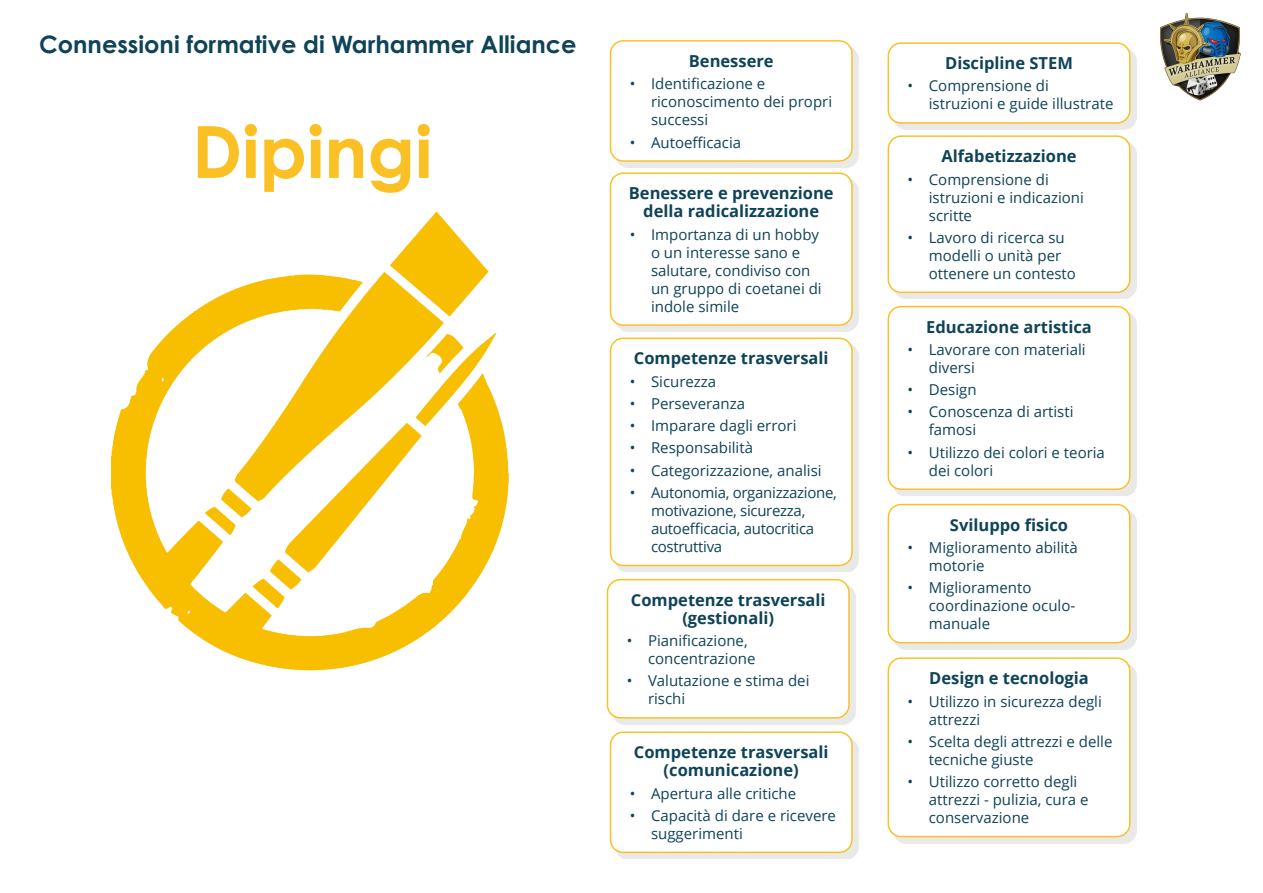
<style>
.page{position:relative;width:1263px;height:893px;background:#fff}
.page>*{position:absolute;margin:0;border:0;box-sizing:border-box;transform-origin:0 0}
.Activity_Title_B{font:700 72px "Century Gothic Std";color:#fbc124}
.Activity_Title_B-2{font:700 24px "Century Gothic Std";color:#0e4358}
.Body_round_box{font:700 16.5px/18px "Open Sans";color:#0e4358;text-align:center}
.t1{font:15px/18px "Open Sans";color:#0e4358}
.t2{font:15px/18px "Open Sans";letter-spacing:-.02em;color:#0e4358}
</style>
<div class="page">
<div style="left:616px;top:46px;width:243px;height:122px;background:#e9e9e9"></div>
<div style="left:610px;top:41px;width:242px;height:120px;background:#fff;border-radius:13px"></div>
<div style="left:610px;top:40px;width:243px;height:122px;border:2px solid #fbc124;border-radius:13px"></div>
<div style="left:893px;top:312px;width:243px;height:184px;background:#231f20;opacity:.1"></div>
<div style="left:888px;top:307px;width:242px;height:182px;background:#fff;border-radius:13px"></div>
<div style="left:887px;top:306px;width:243px;height:184px;border:2px solid #fbc124;border-radius:13px"></div>
<div style="left:616px;top:343px;width:243px;height:229px;background:#231f20;opacity:.1"></div>
<div style="left:610px;top:338px;width:242px;height:227px;background:#fff;border-radius:13px"></div>
<div style="left:610px;top:338px;width:243px;height:228px;border:2px solid #fbc124;border-radius:13px"></div>
<div style="left:893px;top:510px;width:243px;height:139px;background:#231f20;opacity:.1"></div>
<div style="left:888px;top:505px;width:242px;height:138px;background:#fff;border-radius:13px"></div>
<div style="left:887px;top:504px;width:243px;height:139px;border:2px solid #fbc124;border-radius:13px"></div>
<div style="left:893px;top:141px;width:243px;height:158px;background:#231f20;opacity:.1"></div>
<div style="left:888px;top:136px;width:242px;height:156px;background:#fff;border-radius:13px"></div>
<div style="left:887px;top:135px;width:243px;height:158px;border:2px solid #fbc124;border-radius:13px"></div>
<div style="left:613px;top:585px;width:243px;height:139px;background:#231f20;opacity:.1"></div>
<div style="left:607px;top:580px;width:242px;height:138px;background:#fff;border-radius:13px"></div>
<div style="left:607px;top:579px;width:243px;height:139px;border:2px solid #fbc124;border-radius:13px"></div>
<div style="left:893px;top:48px;width:243px;height:82px;background:#231f20;opacity:.1"></div>
<div style="left:888px;top:43px;width:242px;height:80px;background:#fff;border-radius:13px"></div>
<div style="left:887px;top:42px;width:243px;height:82px;border:2px solid #fbc124;border-radius:13px"></div>
<div style="left:616px;top:737px;width:243px;height:122px;background:#231f20;opacity:.1"></div>
<div style="left:610px;top:732px;width:242px;height:120px;background:#fff;border-radius:13px"></div>
<div style="left:610px;top:731px;width:243px;height:122px;border:2px solid #fbc124;border-radius:13px"></div>
<div style="left:893px;top:663px;width:243px;height:180px;background:#231f20;opacity:.1"></div>
<div style="left:888px;top:658px;width:242px;height:179px;background:#fff;border-radius:13px"></div>
<div style="left:887px;top:657px;width:243px;height:180px;border:2px solid #fbc124;border-radius:13px"></div>
<div style="left:616px;top:178px;width:243px;height:154px;background:#e9e9e9"></div>
<div style="left:610px;top:173px;width:242px;height:152px;background:#fff;border-radius:13px"></div>
<div style="left:610px;top:172px;width:243px;height:154px;border:2px solid #fbc124;border-radius:13px"></div>
<img style="left:110px;top:211px;width:399px;height:460px">
<img style="left:1160px;top:13px;width:81px;height:88px">
<p class="Activity_Title_B-2" style="left:39px;top:29px;width:539px">Connessioni formative di Warhammer Alliance</p>
<p class="Activity_Title_B" style="left:192px;top:107px;width:242px">Dipingi</p>
<p class="Body_round_box" style="left:689px;top:52px;width:86px">Benessere</p>
<p class="t1" style="left:651px;top:74px;width:183px;text-indent:-21px">• Identificazione e riconoscimento dei propri successi</p>
<p class="t1" style="left:630px;top:133px;width:113px">• Autoefficacia</p>
<p class="Body_round_box" style="left:629px;top:184px;width:206px">Benessere e prevenzione della radicalizzazione</p>
<p class="t1" style="left:651px;top:225px;width:172px;text-indent:-21px">• Importanza di un hobby o un interesse sano e salutare, condiviso con un gruppo di coetanei di indole simile</p>
<p class="Body_round_box" style="left:634px;top:349px;width:196px">Competenze trasversali</p>
<p class="t1" style="left:630px;top:372px;width:88px">• Sicurezza</p>
<p class="t1" style="left:630px;top:394px;width:117px">• Perseveranza</p>
<p class="t1" style="left:630px;top:416px;width:168px">• Imparare dagli errori</p>
<p class="t1" style="left:630px;top:439px;width:125px">• Responsabilità</p>
<p class="t1" style="left:630px;top:461px;width:193px">• Categorizzazione, analisi</p>
<p class="t2" style="left:651px;top:483px;width:187px;text-indent:-21px">• Autonomia, organizzazione, motivazione, sicurezza, autoefficacia, autocritica costruttiva</p>
<p class="Body_round_box" style="left:631px;top:590px;width:196px">Competenze trasversali (gestionali)</p>
<p class="t1" style="left:648px;top:631px;width:109px;text-indent:-21px">• Pianificazione, concentrazione</p>
<p class="t1" style="left:648px;top:671px;width:163px;text-indent:-21px">• Valutazione e stima dei rischi</p>
<p class="Body_round_box" style="left:634px;top:743px;width:196px">Competenze trasversali (comunicazione)</p>
<p class="t1" style="left:630px;top:784px;width:168px">• Apertura alle critiche</p>
<p class="t1" style="left:651px;top:806px;width:186px;text-indent:-21px">• Capacità di dare e ricevere suggerimenti</p>
<p class="Body_round_box" style="left:945px;top:54px;width:129px">Discipline STEM</p>
<p class="t1" style="left:929px;top:77px;width:186px;text-indent:-21px">• Comprensione di istruzioni e guide illustrate</p>
<p class="Body_round_box" style="left:941px;top:147px;width:137px">Alfabetizzazione</p>
<p class="t1" style="left:929px;top:170px;width:157px;text-indent:-21px">• Comprensione di istruzioni e indicazioni scritte</p>
<p class="t1" style="left:929px;top:228px;width:149px;text-indent:-21px">• Lavoro di ricerca su modelli o unità per ottenere un contesto</p>
<p class="Body_round_box" style="left:926px;top:317px;width:167px">Educazione artistica</p>
<p class="t1" style="left:929px;top:340px;width:158px;text-indent:-21px">• Lavorare con materiali diversi</p>
<p class="t1" style="left:907px;top:380px;width:70px">• Design</p>
<p class="t1" style="left:929px;top:403px;width:146px;text-indent:-21px">• Conoscenza di artisti famosi</p>
<p class="t1" style="left:929px;top:443px;width:178px;text-indent:-21px">• Utilizzo dei colori e teoria dei colori</p>
<p class="Body_round_box" style="left:950px;top:515px;width:120px">Sviluppo fisico</p>
<p class="t1" style="left:929px;top:538px;width:151px;text-indent:-21px">• Miglioramento abilità motorie</p>
<p class="t1" style="left:929px;top:578px;width:148px;text-indent:-21px">• Miglioramento coordinazione oculo&shy;manuale</p>
<p class="Body_round_box" style="left:929px;top:669px;width:161px">Design e tecnologia</p>
<p class="t1" style="left:929px;top:692px;width:175px;text-indent:-21px">• Utilizzo in sicurezza degli attrezzi</p>
<p class="t1" style="left:929px;top:732px;width:185px;text-indent:-21px">• Scelta degli attrezzi e delle tecniche giuste</p>
<p class="t1" style="left:929px;top:772px;width:161px;text-indent:-21px">• Utilizzo corretto degli attrezzi - pulizia, cura e conservazione</p>
</div>
